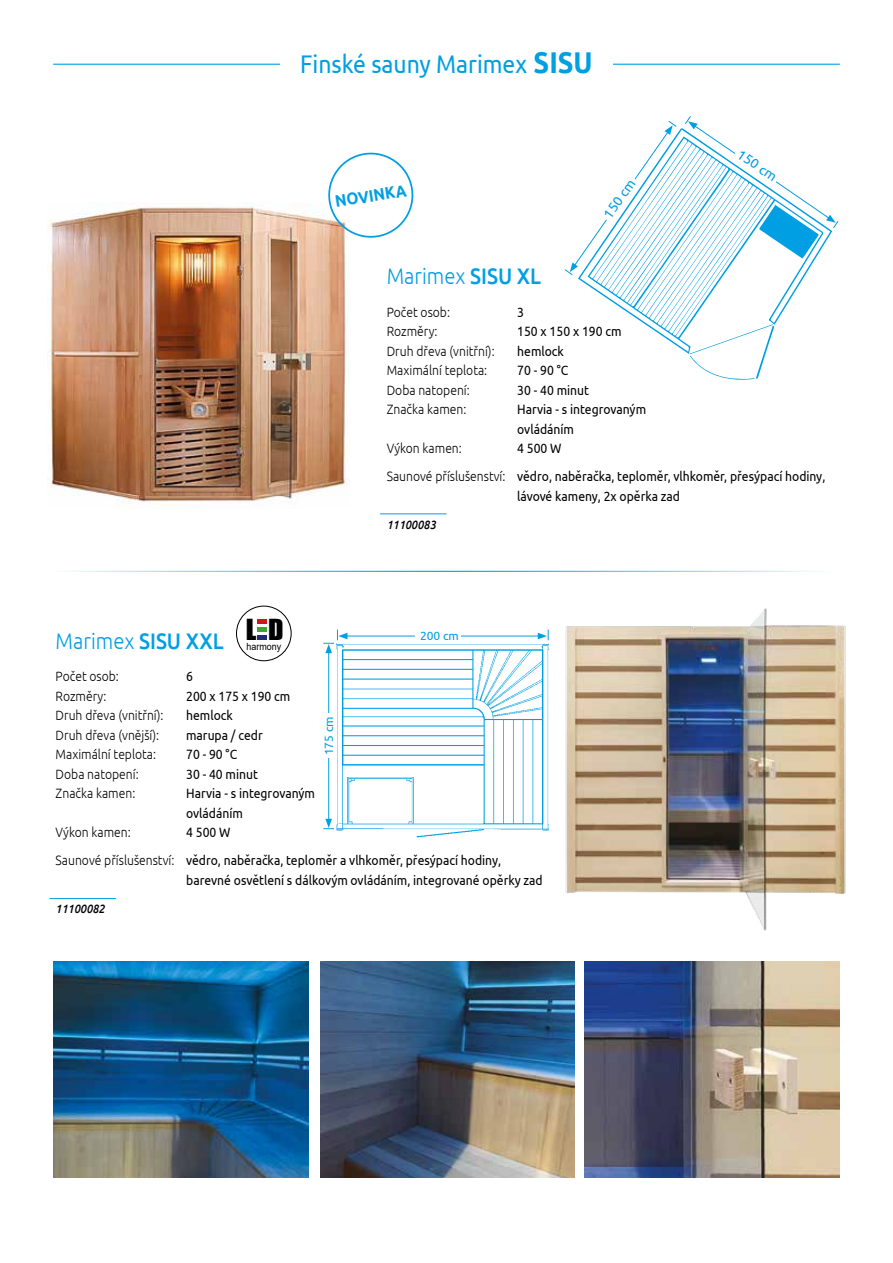
<style>
.page{position:relative;width:893px;height:1263px;background:#fff}
.page>*{position:absolute;margin:0;border:0;box-sizing:border-box;transform-origin:0 0}
.t1{font:26.7px "Impact";color:#000;scale:1.05 1}
.t2{font:25.5px "Ubuntu";color:#009fe3;scale:.9 1}
.t3{font:300 22.5px "Ubuntu";color:#009fe3;scale:.9 1}
.t4{font:700 16.8px "Ubuntu";color:#009fe3;scale:.9 1}
.t5{font:13.8px "Ubuntu";color:#009fe3}
.t6{font:13.5px/19.5px "Ubuntu";color:#000;scale:.9 1}
.t7{font:300 13.5px "Ubuntu";color:#000;scale:.9 1}
.t8{font:italic 500 12px "Ubuntu";color:#000;scale:.9 1}
.t9{font:12px "Ubuntu";color:#009fe3}
.t10{font:9.9px "Arial";color:#000;scale:.9 1}
.s1{font-weight:700;font-size:30px}
.s2{font-weight:500}
.s3{font-weight:300}
</style>
<div class="page">
<hr style="left:53px;top:64px;width:787px;height:1px;background:#009fe3">
<div style="left:280px;top:41px;width:333px;height:40px;background:#fff"></div>
<hr style="left:49px;top:898px;width:67px;height:1px;background:#009fe3">
<img style="left:565px;top:608px;width:281px;height:323px">
<img style="left:336px;top:643px;width:213px;height:195px">
<hr style="left:345px;top:636px;width:70px;height:1px;background:#009fe3">
<hr style="left:455px;top:636px;width:85px;height:1px;background:#009fe3">
<svg style="left:538px;top:630px;width:11px;height:10px"></svg>
<hr style="left:328px;top:651px;width:1px;height:170px;background:#009fe3">
<svg style="left:323px;top:819px;width:11px;height:10px"></svg>
<svg style="left:323px;top:630px;width:24px;height:23px"></svg>
<div style="left:323px;top:714px;width:11px;height:44px;background:#fff"></div>
<div style="left:418px;top:629px;width:43px;height:12px;background:#fff"></div>
<img style="left:320px;top:961px;width:254px;height:217px">
<img style="left:585px;top:961px;width:255px;height:217px">
<img style="left:53px;top:961px;width:255px;height:217px">
<hr style="left:53px;top:571px;width:787px;height:1px;background:#009fe3">
<hr style="left:380px;top:513px;width:66px;height:1px;background:#009fe3">
<img style="left:47px;top:202px;width:303px;height:306px">
<svg style="left:578px;top:128px;width:237px;height:226px"></svg>
<svg style="left:689px;top:324px;width:85px;height:56px"></svg>
<svg style="left:684px;top:116px;width:155px;height:143px"></svg>
<svg style="left:564px;top:121px;width:113px;height:155px"></svg>
<svg style="left:326px;top:152px;width:88px;height:88px"></svg>
<div style="left:236px;top:606px;width:56px;height:55px;border:1px solid #000;border-radius:50%"></div>
<svg style="left:258px;top:619px;width:9px;height:21px"></svg>
<h2 class="t2" style="left:300px;top:48px;width:326px">Finské sauny Marimex <span class="s1">SISU</span></h2>
<p class="t4" style="left:334px;top:191px;width:81px;rotate:-9deg">NOVINKA</p>
<p class="t5" style="left:600px;top:212px;width:46px;rotate:-55deg">150 cm</p>
<p class="t5" style="left:743px;top:146px;width:46px;rotate:34deg">150 cm</p>
<h3 class="t3" style="left:387px;top:263px;width:173px">Marimex <span class="s2">SISU XL</span></h3>
<p class="t7" style="left:387px;top:304px;width:72px">Počet osob:</p>
<p class="t6" style="left:517px;top:302px;width:9px">3</p>
<p class="t7" style="left:387px;top:323px;width:58px">Rozměry:</p>
<p class="t6" style="left:517px;top:321px;width:117px">150 x 150 x 190 cm</p>
<p class="t7" style="left:387px;top:343px;width:121px">Druh dřeva (vnitřní):</p>
<p class="t6" style="left:517px;top:341px;width:53px">hemlock</p>
<p class="t7" style="left:387px;top:362px;width:113px">Maximální teplota:</p>
<p class="t6" style="left:517px;top:360px;width:58px">70 - 90 °C</p>
<p class="t7" style="left:387px;top:382px;width:94px">Doba natopení:</p>
<p class="t6" style="left:517px;top:379px;width:81px">30 - 40 minut</p>
<p class="t7" style="left:387px;top:401px;width:90px">Značka kamen:</p>
<p class="t6" style="left:517px;top:399px;width:145px">Harvia - s integrovaným ovládáním</p>
<p class="t7" style="left:387px;top:440px;width:85px">Výkon kamen:</p>
<p class="t6" style="left:387px;top:434px;width:489px;line-height:28px;text-indent:131px">4 500 W<br><span class="s3">Saunové příslušenství:</span> vědro, naběračka, teploměr, vlhkoměr, přesýpací hodiny,</p>
<p class="t6" style="left:517px;top:486px;width:182px">lávové kameny, 2x opěrka zad</p>
<p class="t8" style="left:387px;top:517px;width:56px">11100083</p>
<h1 class="t1" style="left:246px;top:609px;width:37px">L D</h1>
<p class="t9" style="left:420px;top:628px;width:40px">200 cm</p>
<h3 class="t3" style="left:56px;top:627px;width:188px">Marimex <span class="s2">SISU XXL</span></h3>
<p class="t7" style="left:56px;top:668px;width:72px">Počet osob:</p>
<p class="t6" style="left:186px;top:666px;width:9px">6</p>
<p class="t7" style="left:56px;top:688px;width:58px">Rozměry:</p>
<p class="t6" style="left:186px;top:686px;width:117px">200 x 175 x 190 cm</p>
<p class="t7" style="left:56px;top:707px;width:121px">Druh dřeva (vnitřní):</p>
<p class="t6" style="left:186px;top:705px;width:53px">hemlock</p>
<p class="t7" style="left:56px;top:727px;width:117px">Druh dřeva (vnější):</p>
<p class="t6" style="left:186px;top:725px;width:87px">marupa / cedr</p>
<p class="t7" style="left:56px;top:746px;width:113px">Maximální teplota:</p>
<p class="t6" style="left:186px;top:744px;width:58px">70 - 90 °C</p>
<p class="t7" style="left:56px;top:766px;width:94px">Doba natopení:</p>
<p class="t6" style="left:186px;top:764px;width:81px">30 - 40 minut</p>
<p class="t7" style="left:56px;top:785px;width:90px">Značka kamen:</p>
<p class="t6" style="left:186px;top:783px;width:145px">Harvia - s integrovaným ovládáním</p>
<p class="t7" style="left:56px;top:824px;width:85px">Výkon kamen:</p>
<p class="t10" style="left:246px;top:640px;width:40px">harmony</p>
<p class="t9" style="left:321px;top:755px;width:40px;rotate:-90deg">175 cm</p>
<p class="t6" style="left:56px;top:818px;width:496px;line-height:28px;text-indent:131px">4 500 W<br><span class="s3">Saunové příslušenství:</span> vědro, naběračka, teploměr a vlhkoměr, přesýpací hodiny,</p>
<p class="t6" style="left:186px;top:870px;width:398px">barevné osvětlení s dálkovým ovládáním, integrované opěrky zad</p>
<p class="t8" style="left:56px;top:901px;width:56px">11100082</p>
</div>
